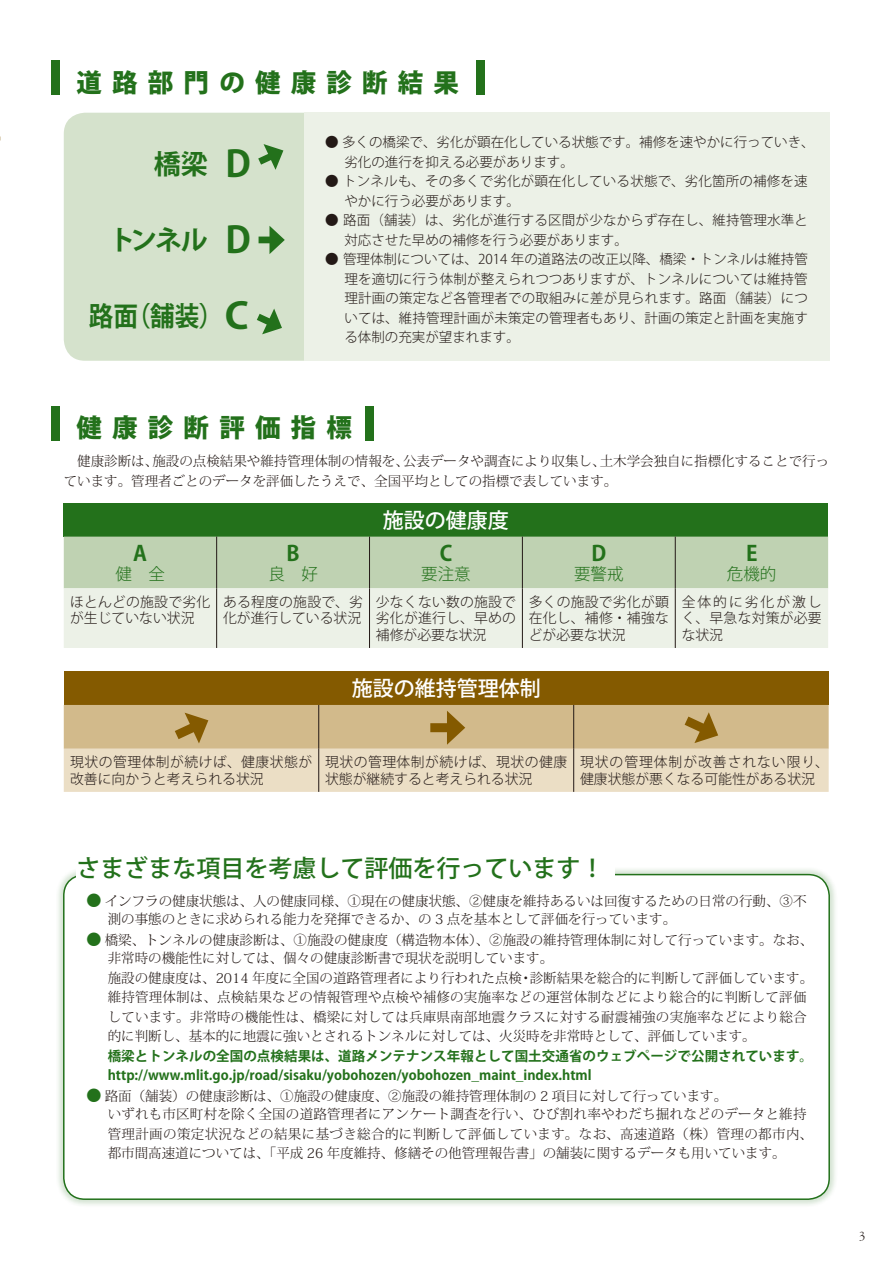
<style>
.page{position:relative;width:893px;height:1263px;background:#fff}
.page>*{position:absolute;margin:0;border:0;box-sizing:border-box;transform-origin:0 0}
.t1{font:700 27px "Koz Go Pr 6 N";letter-spacing:-.025em;color:#23711b}
.t2{font:700 27px "Koz Go Pr 6 N";letter-spacing:-.025em;color:#23711b;scale:.91 1}
.t3{font:800 25.5px "Koz Go Pr 6 N";letter-spacing:.4em;color:#23711b}
.t4{font:500 24px "Koz Go Pr 6 N";color:#23711b}
.t5{font:500 21px "Koz Go Pr 6 N";color:#fff}
.t6{font:700 21px "Koz Go Pr 6 N";color:#23711b}
.t7{font:300 16.5px "Koz Go Pr 6 N";color:#23711b}
.t8{font:300 13.8px/16.5px "Koz Go Pr 6 N";letter-spacing:.015em;color:#231916}
.t9{font:300 13.8px/16.5px "Koz Go Pr 6 N";letter-spacing:.035em;color:#231916}
.t10{font:13.8px "Garamond Three";color:#231916}
.t11{font:300 13.5px/19.4px "Koz Min Pr 6 N";color:#231916}
.t12{font:300 13.5px/19.5px "Koz Go Pr 6 N";color:#231916}
.t13{font:700 13.5px/19.5px "Koz Go Pr 6 N";letter-spacing:.005em;color:#23711b}
.s1{font-size:36px}
.s2{font-family:"Koz Go Pr 6 N";font-weight:700;font-size:15px;color:#23711b}
</style>
<div class="page">
<div style="left:64px;top:113px;width:269px;height:248px;background:#d5e2cc;border-radius:21px"></div>
<div style="left:304px;top:113px;width:525px;height:248px;background:#ecf1e7"></div>
<div style="left:55px;top:866px;width:783px;height:342px;background:#23711b;opacity:.2"></div>
<div style="left:64px;top:874px;width:765px;height:325px;background:#fff;border-radius:21px"></div>
<div style="left:64px;top:503px;width:764px;height:34px;background:#23711b"></div>
<div style="left:64px;top:537px;width:764px;height:51px;background:#bfd2b2"></div>
<div style="left:64px;top:588px;width:764px;height:60px;background:#ecf1e7"></div>
<hr style="left:216px;top:537px;width:1px;height:51px;background:#231916">
<hr style="left:369px;top:537px;width:1px;height:51px;background:#231916">
<hr style="left:522px;top:537px;width:1px;height:51px;background:#231916">
<hr style="left:675px;top:537px;width:1px;height:51px;background:#231916">
<hr style="left:216px;top:588px;width:1px;height:60px;background:#231916">
<hr style="left:369px;top:588px;width:1px;height:60px;background:#231916">
<hr style="left:522px;top:588px;width:1px;height:60px;background:#231916">
<hr style="left:675px;top:588px;width:1px;height:60px;background:#231916">
<div style="left:64px;top:671px;width:765px;height:34px;background:#845a00"></div>
<svg style="left:257px;top:308px;width:25px;height:26px"></svg>
<svg style="left:64px;top:705px;width:765px;height:87px;background:#dcc9a4"></svg>
<div style="left:259px;top:237px;width:16px;height:6px;background:#23711b"></div>
<svg style="left:269px;top:226px;width:16px;height:28px"></svg>
<div style="left:77px;top:856px;width:538px;height:34px;background:#fff"></div>
<div style="left:51px;top:61px;width:9px;height:34px;background:#23711b"></div>
<div style="left:51px;top:406px;width:9px;height:34px;background:#23711b"></div>
<div style="left:366px;top:406px;width:8px;height:34px;background:#23711b"></div>
<div style="left:476px;top:61px;width:9px;height:34px;background:#23711b"></div>
<svg style="left:258px;top:144px;width:26px;height:26px"></svg>
<h2 class="t3" style="left:77px;top:68px;width:384px">道路部門の健康診断結果</h2>
<h1 class="t1" style="left:154px;top:149px;width:98px">橋梁 <span class="s1">D</span></h1>
<h1 class="t1" style="left:109px;top:225px;width:144px">トンネル <span class="s1">D</span></h1>
<h1 class="t2" style="left:89px;top:301px;width:177px">路面（舗装）<span class="s1">C</span></h1>
<p class="t12" style="left:344px;top:133px;width:472px;text-indent:-19px">● 多くの橋梁で、劣化が顕在化している状態です。補修を速やかに行っていき、劣化の進行を抑える必要があります。</p>
<p class="t12" style="left:344px;top:172px;width:465px;text-indent:-19px">● トンネルも、その多くで劣化が顕在化している状態で、劣化箇所の補修を速やかに行う必要があります。</p>
<p class="t12" style="left:344px;top:211px;width:465px;text-indent:-19px">● 路面（舗装）は、劣化が進行する区間が少なからず存在し、維持管理水準と対応させた早めの補修を行う必要があります。</p>
<p class="t12" style="left:344px;top:250px;width:465px;text-align:justify;text-indent:-19px">● 管理体制については、2014 年の道路法の改正以降、橋梁・トンネルは維持管理を適切に行う体制が整えられつつありますが、トンネルについては維持管理計画の策定など各管理者での取組みに差が見られます。路面（舗装）については、維持管理計画が未策定の管理者もあり、計画の策定と計画を実施する体制の充実が望まれます。</p>
<h2 class="t3" style="left:77px;top:413px;width:277px">健康診断評価指標</h2>
<p class="t11" style="left:64px;top:452px;width:767px">　健康診断は、施設の点検結果や維持管理体制の情報を、公表データや調査により収集し、土木学会独自に指標化することで行っています。管理者ごとのデータを評価したうえで、全国平均としての指標で表しています。</p>
<h3 class="t6" style="left:133px;top:542px;width:15px">A</h3>
<p class="t7" style="left:115px;top:565px;width:51px">健　全</p>
<h3 class="t6" style="left:287px;top:542px;width:15px">B</h3>
<p class="t7" style="left:268px;top:565px;width:51px">良　好</p>
<h3 class="t5" style="left:383px;top:508px;width:128px">施設の健康度</h3>
<h3 class="t6" style="left:440px;top:542px;width:14px">C</h3>
<p class="t7" style="left:421px;top:565px;width:51px">要注意</p>
<h3 class="t6" style="left:591px;top:542px;width:16px">D</h3>
<p class="t7" style="left:574px;top:565px;width:51px">要警戒</p>
<h3 class="t6" style="left:746px;top:542px;width:13px">E</h3>
<p class="t7" style="left:727px;top:565px;width:51px">危機的</p>
<p class="t8" style="left:70px;top:594px;width:142px">ほとんどの施設で劣化が生じていない状況</p>
<p class="t8" style="left:223px;top:594px;width:142px">ある程度の施設で、劣化が進行している状況</p>
<p class="t8" style="left:376px;top:594px;width:142px;text-align:justify">少なくない数の施設で劣化が進行し、早めの補修が必要な状況</p>
<p class="t8" style="left:529px;top:594px;width:142px;text-align:justify">多くの施設で劣化が顕在化し、補修・補強などが必要な状況</p>
<p class="t8" style="left:682px;top:594px;width:142px;text-align:justify">全体的に劣化が激しく、早急な対策が必要な状況</p>
<h3 class="t5" style="left:352px;top:676px;width:190px">施設の維持管理体制</h3>
<p class="t9" style="left:70px;top:754px;width:244px">現状の管理体制が続けば、健康状態が改善に向かうと考えられる状況</p>
<p class="t8" style="left:325px;top:754px;width:244px">現状の管理体制が続けば、現状の健康状態が継続すると考えられる状況</p>
<p class="t8" style="left:580px;top:754px;width:251px">現状の管理体制が改善されない限り、健康状態が悪くなる可能性がある状況</p>
<h3 class="t4" style="left:77px;top:855px;width:529px">さまざまな項目を考慮して評価を行っています！</h3>
<p class="t11" style="left:108px;top:892px;width:700px;line-height:18.8px;text-indent:-21px"><span class="s2">●</span> インフラの健康状態は、人の健康同様、①現在の健康状態、②健康を維持あるいは回復するための日常の行動、③不測の事態のときに求められる能力を発揮できるか、の 3 点を基本として評価を行っています。</p>
<p class="t11" style="left:108px;top:930px;width:707px;text-indent:-21px"><span class="s2">●</span> 橋梁、トンネルの健康診断は、①施設の健康度（構造物本体）、②施設の維持管理体制に対して行っています。なお、非常時の機能性に対しては、個々の健康診断書で現状を説明しています。<br>施設の健康度は、2014 年度に全国の道路管理者により行われた点検・診断結果を総合的に判断して評価しています。維持管理体制は、点検結果などの情報管理や点検や補修の実施率などの運営体制などにより総合的に判断して評価しています。非常時の機能性は、橋梁に対しては兵庫県南部地震クラスに対する耐震補強の実施率などにより総合的に判断し、基本的に地震に強いとされるトンネルに対しては、火災時を非常時として、評価しています。</p>
<p class="t13" style="left:108px;top:1046px;width:707px">橋梁とトンネルの全国の点検結果は、道路メンテナンス年報として国土交通省のウェブページで公開されています。http://www.mlit.go.jp/road/sisaku/yobohozen/yobohozen_maint_index.html</p>
<p class="t11" style="left:108px;top:1086px;width:707px;text-indent:-21px"><span class="s2">●</span> 路面（舗装）の健康診断は、①施設の健康度、②施設の維持管理体制の 2 項目に対して行っています。<br>いずれも市区町村を除く全国の道路管理者にアンケート調査を行い、ひび割れ率やわだち掘れなどのデータと維持管理計画の策定状況などの結果に基づき総合的に判断して評価しています。なお、高速道路（株）管理の都市内、都市間高速道については、「平成 26 年度維持、修繕その他管理報告書」の舗装に関するデータも用いています。</p>
<p class="t10" style="left:859px;top:1228px;width:8px">3</p>
</div>
